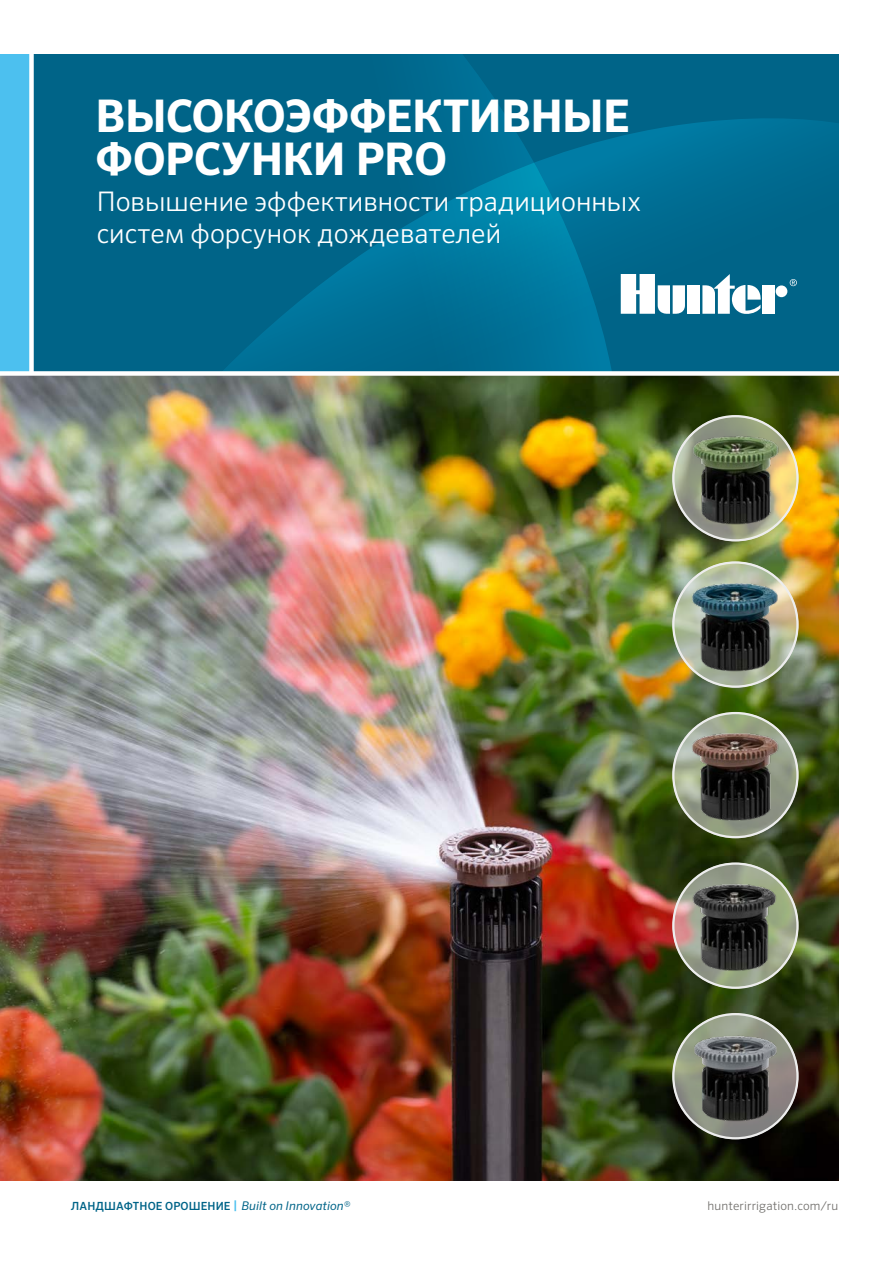
<style>
.page{position:relative;width:893px;height:1263px;background:#fff}
.page>*{position:absolute;margin:0;border:0;box-sizing:border-box;transform-origin:0 0}
.t1{font:700 45px/43.5px "Sero Pro";letter-spacing:-.015em;color:#fff}
.t2{font:300 27px/32.4px "Sero Pro";color:#fff}
.t3{font:300 12px "Sero Pro";letter-spacing:.015em;color:#716f6c}
.t4{font:500 11.25px "Sero Pro";letter-spacing:.01em;color:#006488}
.s1{font-size:12px;color:#4cc0ef}
.s2{font-weight:400;font-style:italic;font-size:12px}
</style>
<div class="page">
<img style="left:0;top:376px;width:839px;height:805px">
<svg style="left:673px;top:416px;width:124px;height:124px;background:#b6b491"></svg>
<img style="left:691px;top:434px;width:89px;height:92px">
<svg style="left:673px;top:562px;width:124px;height:125px;background:#bfc3aa"></svg>
<img style="left:691px;top:580px;width:88px;height:93px">
<svg style="left:673px;top:713px;width:124px;height:124px;background:#a4ad96"></svg>
<img style="left:691px;top:730px;width:88px;height:94px">
<svg style="left:673px;top:863px;width:124px;height:125px;background:#adac98"></svg>
<img style="left:691px;top:883px;width:89px;height:89px">
<svg style="left:673px;top:1014px;width:124px;height:124px;background:#999c90"></svg>
<img style="left:691px;top:1034px;width:89px;height:88px">
<div style="left:32px;top:54px;width:807px;height:317px;background:#006488"></div>
<svg style="left:652px;top:118px;width:187px;height:180px"></svg>
<svg style="left:223px;top:54px;width:429px;height:317px"></svg>
<div style="left:0;top:54px;width:31px;height:319px;background:#4cc0ef"></div>
<div style="left:29px;top:0;width:5px;height:373px;background:#fff"></div>
<svg style="left:790px;top:279px;width:7px;height:7px"></svg>
<div style="left:687px;top:285px;width:13px;height:29px;background:#fff"></div>
<div style="left:776px;top:285px;width:11px;height:12px;background:#fff;border-radius:50%"></div>
<div style="left:762px;top:285px;width:13px;height:29px;background:#fff"></div>
<svg style="left:702px;top:274px;width:59px;height:40px"></svg>
<svg style="left:621px;top:274px;width:64px;height:40px"></svg>
<div style="left:0;top:371px;width:839px;height:5px;background:#fff"></div>
<h1 class="t1" style="left:96px;top:94px;width:536px">ВЫСОКОЭФФЕКТИВНЫЕ<br>ФОРСУНКИ PRO</h1>
<p class="t2" style="left:97px;top:185px;width:546px">Повышение эффективности традиционных систем форсунок дождевателей</p>
<p class="t4" style="left:71px;top:1199px;width:280px">ЛАНДШАФТНОЕ ОРОШЕНИЕ <span class="s1">|</span> <span class="s2">Built on Innovation®</span></p>
<p class="t3" style="left:708px;top:1198px;width:132px">hunterirrigation.com/ru</p>
</div>
